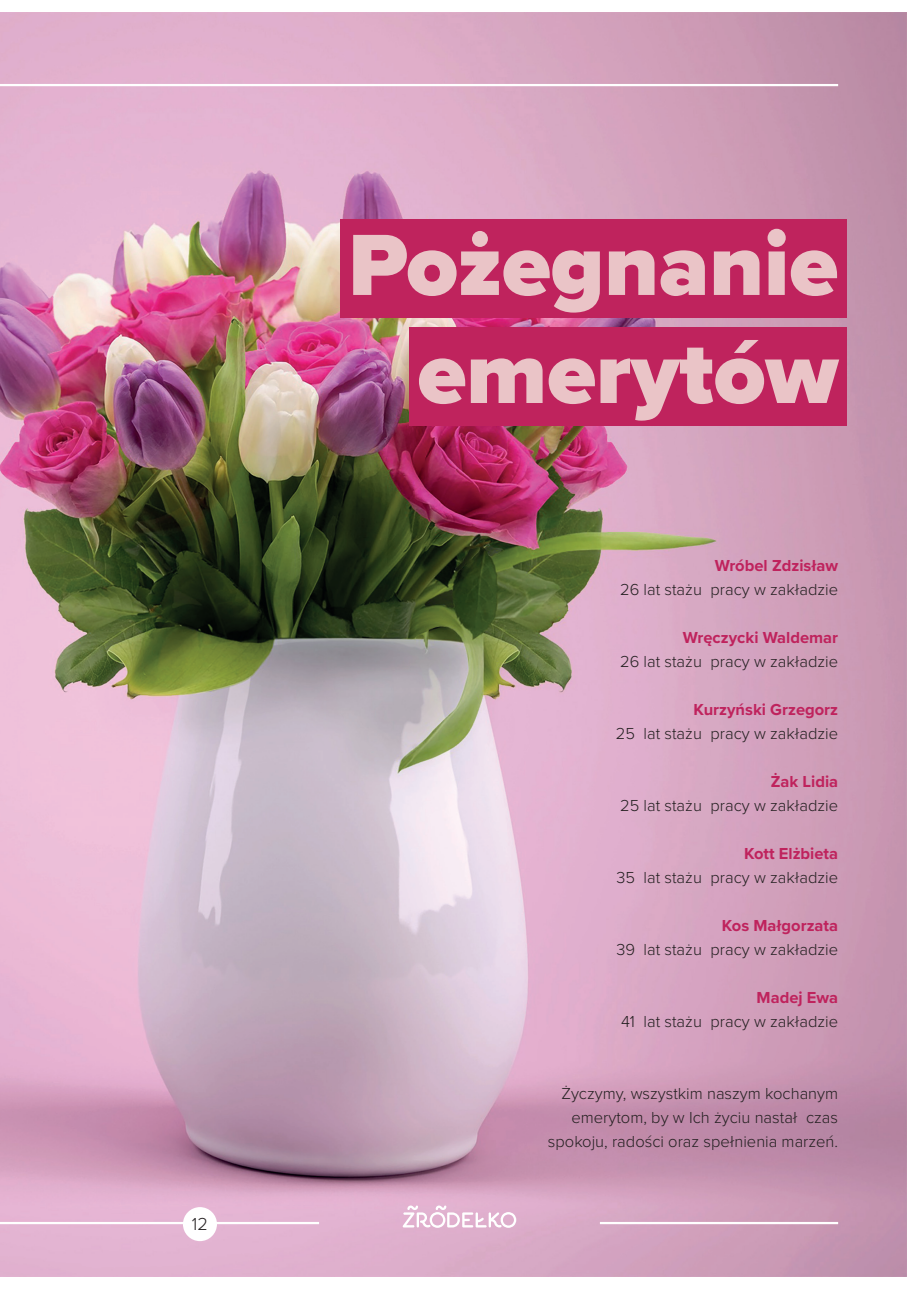
<style>
.page{position:relative;width:919px;height:1289px;background:#fff}
.page>*{position:absolute;margin:0;border:0;box-sizing:border-box;transform-origin:0 0}
.t1{font:900 90px/108px "Proxima Nova";color:#eac4c7;text-align:right}
.t2{font:300 18px "Proxima Nova";color:#231f20}
.t3{font:300 16.5px/24px "Proxima Nova";color:#231f20;text-align:right}
.t4{font:700 16.5px "Proxima Nova";color:#bf235d}
</style>
<div class="page">
<img style="left:0;top:13px;width:906px;height:1263px">
<div style="left:340px;top:219px;width:506px;height:99px;background:#bf235d"></div>
<div style="left:409px;top:327px;width:437px;height:99px;background:#bf235d"></div>
<hr style="left:600px;top:1221px;width:238px;height:3px;background:#fff">
<svg style="left:402px;top:1205px;width:114px;height:22px"></svg>
<hr style="left:0;top:1221px;width:319px;height:3px;background:#fff">
<div style="left:183px;top:1206px;width:34px;height:35px;background:#fff;border-radius:50%"></div>
<hr style="left:0;top:84px;width:838px;height:2px;background:#fff">
<p class="t2" style="left:192px;top:1210px;width:18px">12</p>
<h1 class="t1" style="left:348px;top:210px;width:491px">Pożegnanie emerytów</h1>
<p class="t4" style="left:714px;top:553px;width:125px">Wróbel Zdzisław</p>
<p class="t3" style="left:620px;top:576px;width:219px">26 lat stażu pracy w zakładzie</p>
<p class="t4" style="left:682px;top:625px;width:157px">Wręczycki Waldemar</p>
<p class="t3" style="left:620px;top:648px;width:219px">26 lat stażu pracy w zakładzie</p>
<p class="t4" style="left:693px;top:697px;width:146px">Kurzyński Grzegorz</p>
<p class="t3" style="left:615px;top:720px;width:224px">25 lat stażu pracy w zakładzie</p>
<p class="t4" style="left:770px;top:769px;width:69px">Żak Lidia</p>
<p class="t3" style="left:620px;top:792px;width:219px">25 lat stażu pracy w zakładzie</p>
<p class="t4" style="left:744px;top:841px;width:96px">Kott Elżbieta</p>
<p class="t3" style="left:616px;top:864px;width:223px">35 lat stażu pracy w zakładzie</p>
<p class="t4" style="left:721px;top:913px;width:118px">Kos Małgorzata</p>
<p class="t3" style="left:616px;top:936px;width:223px">39 lat stażu pracy w zakładzie</p>
<p class="t4" style="left:756px;top:985px;width:83px">Madej Ewa</p>
<p class="t3" style="left:621px;top:1008px;width:219px">41 lat stażu pracy w zakładzie</p>
<p class="t3" style="left:548px;top:1080px;width:292px">Życzymy, wszystkim naszym kochanym emerytom, by w Ich życiu nastał czas spokoju, radości oraz spełnienia marzeń.</p>
</div>
